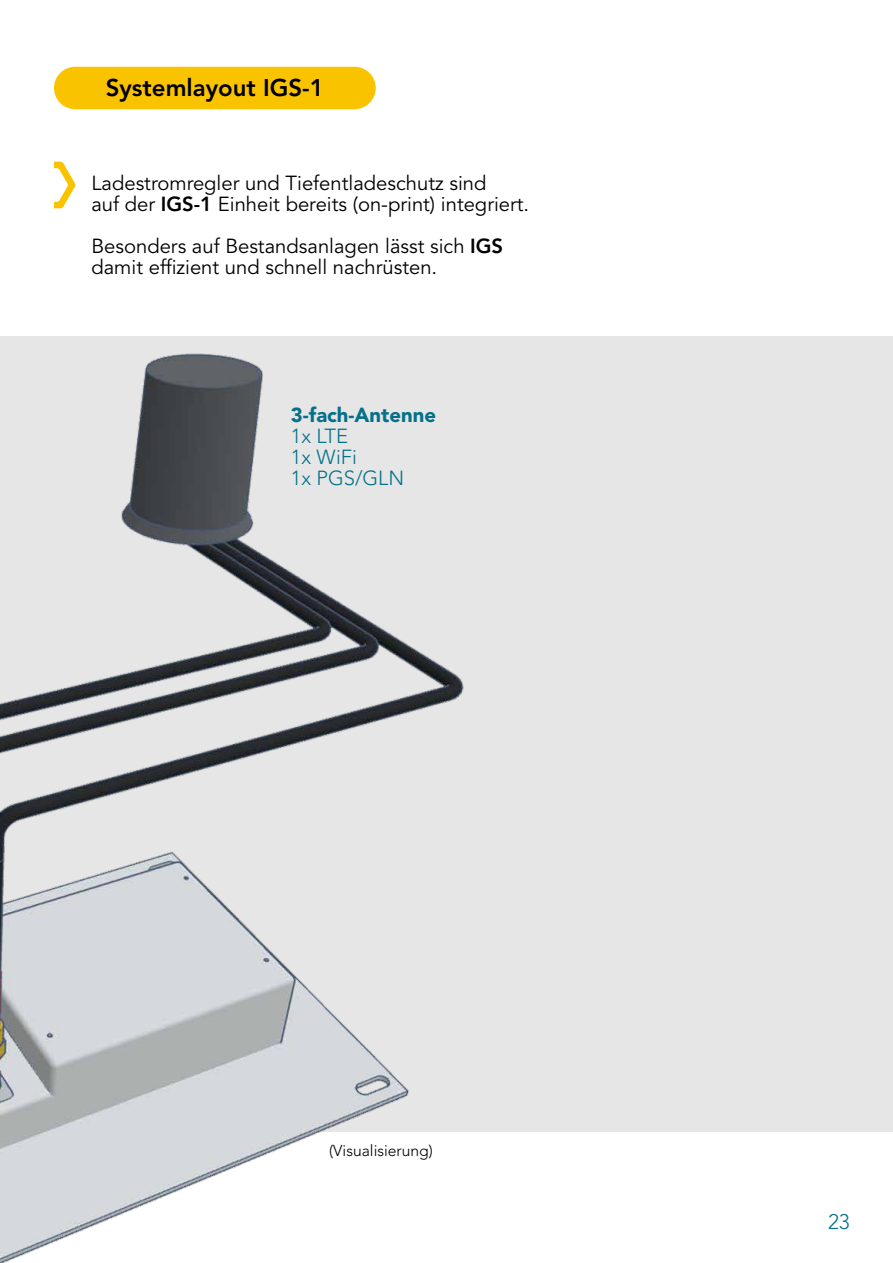
<style>
.page{position:relative;width:893px;height:1263px;background:#fff}
.page>*{position:absolute;margin:0;border:0;box-sizing:border-box;transform-origin:0 0}
.t1{font:800 24px "Avenir";color:#000}
.t2{font:300 21px "Avenir";color:#047089}
.t3{font:20.25px/21px "Avenir LT Std";color:#000}
.t4{font:300 20.25px/21px "Avenir";color:#047089}
.t5{font:900 20.25px "Avenir";color:#047089}
.t6{font:300 15.75px "Avenir";color:#000}
.s1{font-family:"Avenir";font-weight:800}
</style>
<div class="page">
<div style="left:0;top:336px;width:893px;height:795px;background:#e6e6e6"></div>
<div style="left:54px;top:67px;width:322px;height:42px;background:#fac300"></div>
<svg style="left:54px;top:162px;width:21px;height:46px"></svg>
<img style="left:0;top:353px;width:508px;height:910px">
<p class="t1" style="left:106px;top:70px;width:220px">Systemlayout IGS-1</p>
<p class="t3" style="left:91px;top:173px;width:439px">Ladestromregler und Tiefentladeschutz sind<br>auf der <span class="s1">IGS-1</span> Einheit bereits (on-print) integriert.</p>
<p class="t3" style="left:91px;top:236px;width:413px">Besonders auf Bestandsanlagen lässt sich <span class="s1">IGS </span>damit effizient und schnell nachrüsten.</p>
<p class="t5" style="left:291px;top:400px;width:147px">3-fach-Antenne</p>
<p class="t4" style="left:291px;top:426px;width:115px">1x LTE<br>1x WiFi<br>1x PGS/GLN</p>
<p class="t6" style="left:329px;top:1139px;width:105px">(Visualisierung)</p>
<p class="t2" style="left:828px;top:1206px;width:23px">23</p>
</div>
